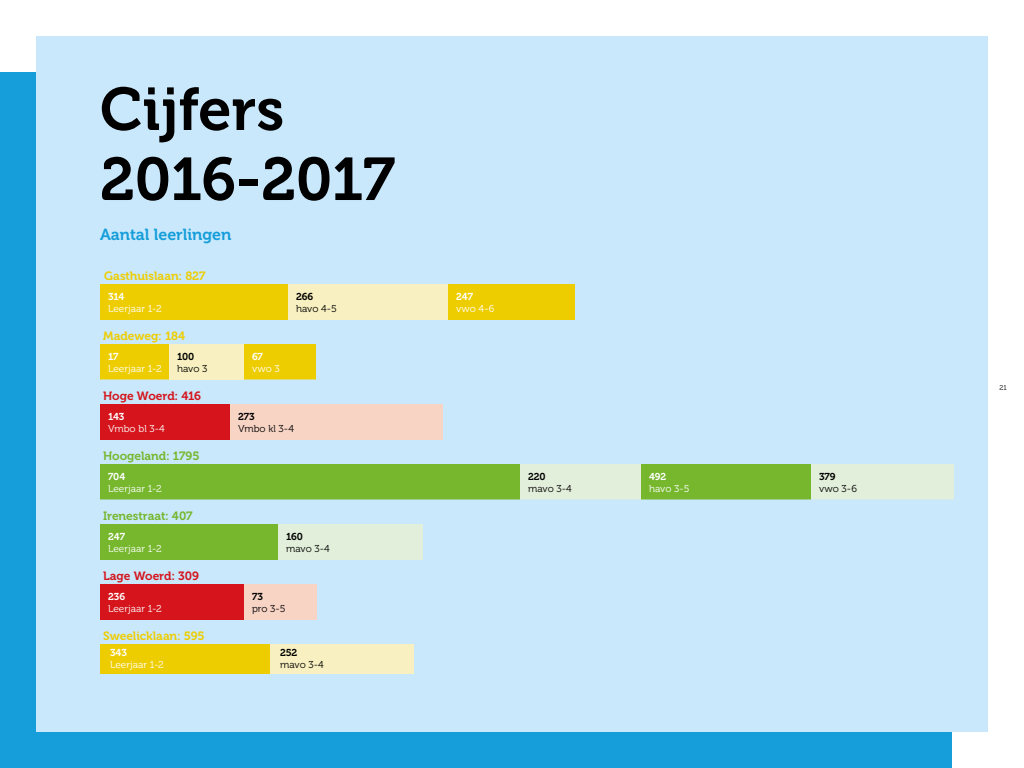
<style>
.page{position:relative;width:1024px;height:768px;background:#fff}
.page>*{position:absolute;margin:0;border:0;box-sizing:border-box;transform-origin:0 0}
.t1{font:60px/70px "Museo 700";letter-spacing:-.005em;color:#000}
.t2{font:16px "Museo 700";color:#159eda}
.t3{font:12px "Museo 700";letter-spacing:-.005em;color:#eecd00}
.t4{font:12px "Museo 700";letter-spacing:-.005em;color:#76b72d}
.t5{font:12px "Museo 700";letter-spacing:-.005em;color:#d5141b}
.t6{font:10px "Museo 300";letter-spacing:.005em;color:#fff}
.t7{font:10px "Museo 300";letter-spacing:-.01em;color:#000}
.t8{font:10px "Museo 700";letter-spacing:-.005em;color:#fff}
.t9{font:10px "Museo 700";color:#000}
.t10{font:7px "Museo 300";color:#000}
</style>
<div class="page">
<div style="left:0;top:73px;width:952px;height:695px;background:#159eda"></div>
<div style="left:36px;top:36px;width:952px;height:695px;background:#c9e8fb"></div>
<div style="left:100px;top:284px;width:475px;height:36px;background:#eecd00"></div>
<div style="left:288px;top:284px;width:160px;height:36px;background:#f8f0c0"></div>
<div style="left:100px;top:344px;width:216px;height:36px;background:#eecd00"></div>
<div style="left:169px;top:344px;width:75px;height:36px;background:#f8f0c0"></div>
<div style="left:100px;top:404px;width:130px;height:36px;background:#d5141b"></div>
<div style="left:230px;top:404px;width:213px;height:36px;background:#f8d4c5"></div>
<svg style="left:100px;top:464px;width:854px;height:36px;background:#98c864"></svg>
<div style="left:100px;top:524px;width:178px;height:36px;background:#76b72d"></div>
<div style="left:278px;top:524px;width:145px;height:36px;background:#e2efda"></div>
<div style="left:100px;top:584px;width:144px;height:36px;background:#d5141b"></div>
<div style="left:244px;top:584px;width:73px;height:36px;background:#f8d4c5"></div>
<div style="left:100px;top:644px;width:170px;height:30px;background:#eecd00"></div>
<div style="left:270px;top:644px;width:144px;height:30px;background:#f8f0c0"></div>
<h1 class="t1" style="left:100px;top:75px;width:297px">Cijfers<br>2016-2017</h1>
<h2 class="t2" style="left:100px;top:226px;width:133px">Aantal leerlingen</h2>
<p class="t3" style="left:104px;top:269px;width:103px">Gasthuislaan: 827</p>
<p class="t8" style="left:108px;top:291px;width:18px">314</p>
<p class="t6" style="left:108px;top:303px;width:55px">Leerjaar 1-2</p>
<p class="t9" style="left:296px;top:291px;width:19px">266</p>
<p class="t7" style="left:296px;top:303px;width:42px">havo 4-5</p>
<p class="t3" style="left:103px;top:329px;width:84px">Madeweg: 184</p>
<p class="t8" style="left:108px;top:350px;width:12px">17</p>
<p class="t6" style="left:108px;top:363px;width:55px">Leerjaar 1-2</p>
<p class="t9" style="left:177px;top:350px;width:19px">100</p>
<p class="t7" style="left:177px;top:363px;width:32px">havo 3</p>
<p class="t5" style="left:103px;top:389px;width:99px">Hoge Woerd: 416</p>
<p class="t8" style="left:108px;top:410px;width:18px">143</p>
<p class="t6" style="left:108px;top:423px;width:58px">Vmbo bl 3-4</p>
<p class="t4" style="left:103px;top:449px;width:98px">Hoogeland: 1795</p>
<p class="t8" style="left:108px;top:470px;width:19px">704</p>
<p class="t6" style="left:108px;top:483px;width:55px">Leerjaar 1-2</p>
<p class="t4" style="left:103px;top:509px;width:91px">Irenestraat: 407</p>
<p class="t8" style="left:108px;top:530px;width:19px">247</p>
<p class="t6" style="left:108px;top:543px;width:55px">Leerjaar 1-2</p>
<p class="t5" style="left:103px;top:569px;width:97px">Lage Woerd: 309</p>
<p class="t8" style="left:108px;top:590px;width:19px">236</p>
<p class="t6" style="left:108px;top:603px;width:55px">Leerjaar 1-2</p>
<p class="t3" style="left:103px;top:629px;width:103px">Sweelicklaan: 595</p>
<p class="t8" style="left:110px;top:646px;width:19px">343</p>
<p class="t6" style="left:110px;top:659px;width:55px">Leerjaar 1-2</p>
<p class="t8" style="left:252px;top:350px;width:13px">67</p>
<p class="t6" style="left:252px;top:363px;width:29px">vwo 3</p>
<p class="t9" style="left:238px;top:410px;width:18px">273</p>
<p class="t7" style="left:238px;top:423px;width:58px">Vmbo kl 3-4</p>
<p class="t9" style="left:286px;top:530px;width:19px">160</p>
<p class="t7" style="left:286px;top:543px;width:45px">mavo 3-4</p>
<p class="t9" style="left:252px;top:590px;width:12px">73</p>
<p class="t7" style="left:252px;top:603px;width:35px">pro 3-5</p>
<p class="t9" style="left:280px;top:646px;width:19px">252</p>
<p class="t7" style="left:280px;top:659px;width:45px">mavo 3-4</p>
<p class="t8" style="left:456px;top:291px;width:19px">247</p>
<p class="t6" style="left:456px;top:303px;width:40px">vwo 4-6</p>
<p class="t9" style="left:528px;top:470px;width:19px">220</p>
<p class="t7" style="left:528px;top:483px;width:45px">mavo 3-4</p>
<p class="t8" style="left:649px;top:470px;width:19px">492</p>
<p class="t6" style="left:649px;top:483px;width:42px">havo 3-5</p>
<p class="t9" style="left:819px;top:470px;width:18px">379</p>
<p class="t7" style="left:819px;top:483px;width:40px">vwo 3-6</p>
<p class="t10" style="left:1000px;top:384px;width:9px">21</p>
</div>
